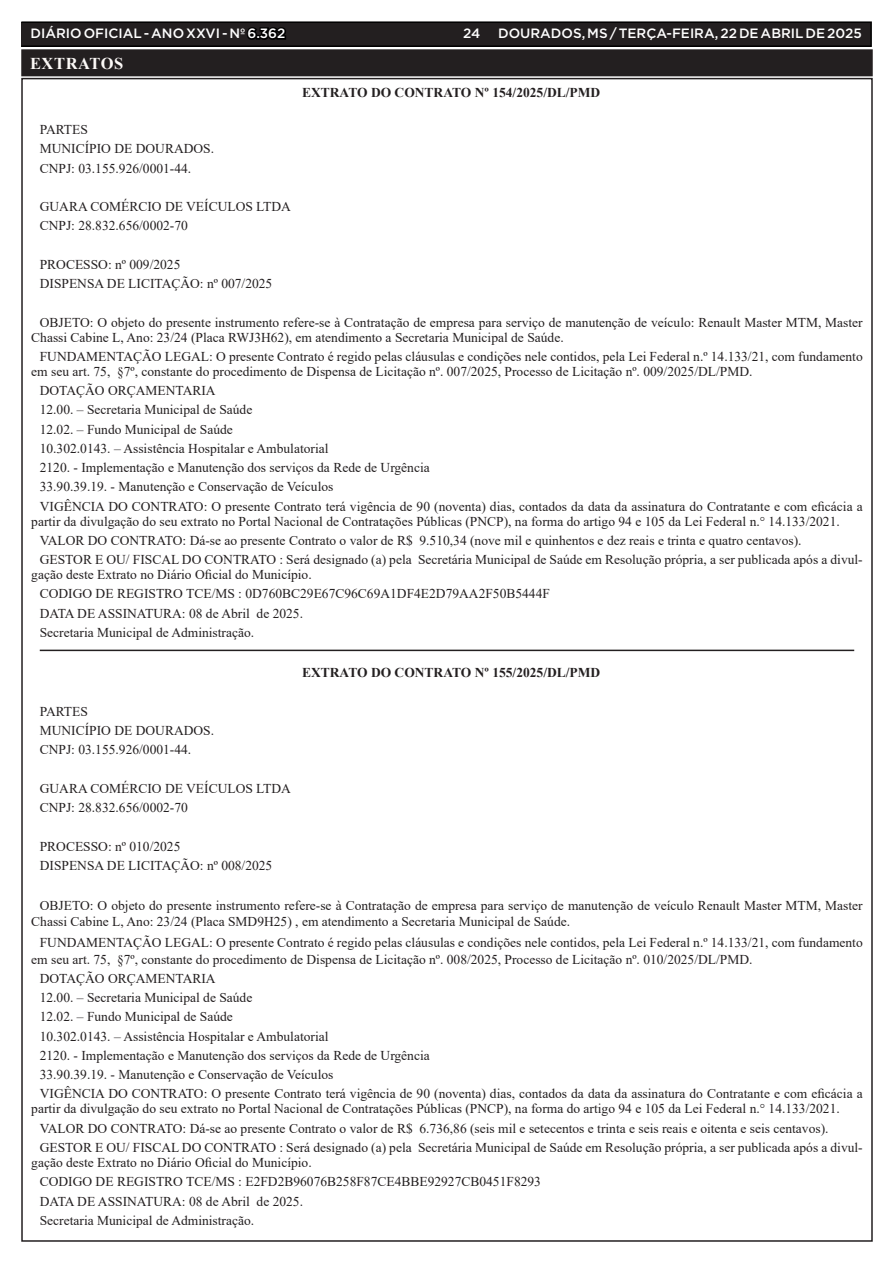
<style>
.page{position:relative;width:893px;height:1263px;background:#fff}
.page>*{position:absolute;margin:0;border:0;box-sizing:border-box;transform-origin:0 0}
.TEXTO{font:700 16.5px "Times New Roman";letter-spacing:.035em;color:#fdfaf8}
.TEXTO-2{font:13.5px/15px "Times New Roman";color:#231f20}
.t1{font:500 13.5px "Gotham";color:#fff}
.TEXTO-3{font:700 13.5px "Times New Roman";color:#231f20}
.s1{color:#000}
</style>
<div class="page">
<div style="left:21px;top:22px;width:850px;height:24px;background:#231f20"></div>
<div style="left:21px;top:21px;width:851px;height:26px;border:2px solid #000"></div>
<hr style="left:40px;top:650px;width:814px;height:1px;background:#231f20">
<div style="left:23px;top:51px;width:848px;height:23px;background:#231f20"></div>
<div style="left:21px;top:49px;width:852px;height:27px;border:4px solid #231f20"></div>
<p class="t1" style="left:31px;top:25px;width:256px">DIÁRIO OFICIAL - ANO XXVI - Nº <span class="s1">6.362</span></p>
<p class="t1" style="left:463px;top:25px;width:19px">24</p>
<p class="t1" style="left:498px;top:25px;width:365px">DOURADOS, MS / TERÇA-FEIRA, 22 DE ABRIL DE 2025</p>
<p class="TEXTO" style="left:30px;top:52px;width:95px">EXTRATOS</p>
<p class="TEXTO-3" style="left:302px;top:83px;width:300px">EXTRATO DO CONTRATO Nº 154/2025/DL/PMD</p>
<p class="TEXTO-2" style="left:40px;top:122px;width:50px">PARTES</p>
<p class="TEXTO-2" style="left:40px;top:141px;width:176px">MUNICÍPIO DE DOURADOS.</p>
<p class="TEXTO-2" style="left:40px;top:160px;width:153px">CNPJ: 03.155.926/0001-44.</p>
<p class="TEXTO-2" style="left:40px;top:199px;width:253px">GUARA COMÉRCIO DE VEÍCULOS LTDA</p>
<p class="TEXTO-2" style="left:40px;top:218px;width:150px">CNPJ: 28.832.656/0002-70</p>
<p class="TEXTO-2" style="left:40px;top:256px;width:142px">PROCESSO: nº 009/2025</p>
<p class="TEXTO-2" style="left:40px;top:276px;width:234px">DISPENSA DE LICITAÇÃO: nº 007/2025</p>
<p class="TEXTO-2" style="left:31px;top:314px;width:833px;text-indent:9px">OBJETO: O objeto do presente instrumento refere-se à Contratação de empresa para serviço de manutenção de veículo: Renault Master MTM, Master<br>Chassi Cabine L, Ano: 23/24 (Placa RWJ3H62), em atendimento a Secretaria Municipal de Saúde.</p>
<p class="TEXTO-2" style="left:31px;top:348px;width:833px;text-indent:9px">FUNDAMENTAÇÃO LEGAL: O presente Contrato é regido pelas cláusulas e condições nele contidos, pela Lei Federal n.º 14.133/21, com fundamento em seu art. 75, §7º, constante do procedimento de Dispensa de Licitação nº. 007/2025, Processo de Licitação nº. 009/2025/DL/PMD.</p>
<p class="TEXTO-2" style="left:40px;top:383px;width:177px">DOTAÇÃO ORÇAMENTARIA</p>
<p class="TEXTO-2" style="left:40px;top:402px;width:214px">12.00. – Secretaria Municipal de Saúde</p>
<p class="TEXTO-2" style="left:40px;top:421px;width:195px">12.02. – Fundo Municipal de Saúde</p>
<p class="TEXTO-2" style="left:40px;top:440px;width:290px">10.302.0143. – Assistência Hospitalar e Ambulatorial</p>
<p class="TEXTO-2" style="left:40px;top:460px;width:391px">2120. - Implementação e Manutenção dos serviços da Rede de Urgência</p>
<p class="TEXTO-2" style="left:40px;top:479px;width:295px">33.90.39.19. - Manutenção e Conservação de Veículos</p>
<p class="TEXTO-2" style="left:31px;top:498px;width:833px;text-indent:9px">VIGÊNCIA DO CONTRATO: O presente Contrato terá vigência de 90 (noventa) dias, contados da data da assinatura do Contratante e com eficácia a partir da divulgação do seu extrato no Portal Nacional de Contratações Públicas (PNCP), na forma do artigo 94 e 105 da Lei Federal n.° 14.133/2021.</p>
<p class="TEXTO-2" style="left:40px;top:532px;width:763px">VALOR DO CONTRATO: Dá-se ao presente Contrato o valor de R$ 9.510,34 (nove mil e quinhentos e dez reais e trinta e quatro centavos).</p>
<p class="TEXTO-2" style="left:31px;top:552px;width:833px;text-indent:9px">GESTOR E OU/ FISCAL DO CONTRATO : Será designado (a) pela Secretária Municipal de Saúde em Resolução própria, a ser publicada após a divul&shy;gação deste Extrato no Diário Oficial do Município.</p>
<p class="TEXTO-2" style="left:40px;top:586px;width:512px">CODIGO DE REGISTRO TCE/MS : 0D760BC29E67C96C69A1DF4E2D79AA2F50B5444F</p>
<p class="TEXTO-2" style="left:40px;top:605px;width:265px">DATA DE ASSINATURA: 08 de Abril de 2025.</p>
<p class="TEXTO-2" style="left:40px;top:624px;width:216px">Secretaria Municipal de Administração.</p>
<p class="TEXTO-3" style="left:302px;top:663px;width:300px">EXTRATO DO CONTRATO Nº 155/2025/DL/PMD</p>
<p class="TEXTO-2" style="left:40px;top:703px;width:50px">PARTES</p>
<p class="TEXTO-2" style="left:40px;top:723px;width:176px">MUNICÍPIO DE DOURADOS.</p>
<p class="TEXTO-2" style="left:40px;top:742px;width:153px">CNPJ: 03.155.926/0001-44.</p>
<p class="TEXTO-2" style="left:40px;top:780px;width:253px">GUARA COMÉRCIO DE VEÍCULOS LTDA</p>
<p class="TEXTO-2" style="left:40px;top:800px;width:150px">CNPJ: 28.832.656/0002-70</p>
<p class="TEXTO-2" style="left:40px;top:838px;width:142px">PROCESSO: nº 010/2025</p>
<p class="TEXTO-2" style="left:40px;top:857px;width:234px">DISPENSA DE LICITAÇÃO: nº 008/2025</p>
<p class="TEXTO-2" style="left:31px;top:897px;width:833px;line-height:16.5px;text-indent:9px">OBJETO: O objeto do presente instrumento refere-se à Contratação de empresa para serviço de manutenção de veículo Renault Master MTM, Master<br>Chassi Cabine L, Ano: 23/24 (Placa SMD9H25) , em atendimento a Secretaria Municipal de Saúde.</p>
<p class="TEXTO-2" style="left:31px;top:934px;width:833px;line-height:16.5px;text-indent:9px">FUNDAMENTAÇÃO LEGAL: O presente Contrato é regido pelas cláusulas e condições nele contidos, pela Lei Federal n.º 14.133/21, com fundamento em seu art. 75, §7º, constante do procedimento de Dispensa de Licitação nº. 008/2025, Processo de Licitação nº. 010/2025/DL/PMD.</p>
<p class="TEXTO-2" style="left:40px;top:970px;width:177px">DOTAÇÃO ORÇAMENTARIA</p>
<p class="TEXTO-2" style="left:40px;top:990px;width:214px">12.00. – Secretaria Municipal de Saúde</p>
<p class="TEXTO-2" style="left:40px;top:1009px;width:195px">12.02. – Fundo Municipal de Saúde</p>
<p class="TEXTO-2" style="left:40px;top:1028px;width:290px">10.302.0143. – Assistência Hospitalar e Ambulatorial</p>
<p class="TEXTO-2" style="left:40px;top:1047px;width:391px">2120. - Implementação e Manutenção dos serviços da Rede de Urgência</p>
<p class="TEXTO-2" style="left:40px;top:1067px;width:295px">33.90.39.19. - Manutenção e Conservação de Veículos</p>
<p class="TEXTO-2" style="left:31px;top:1086px;width:833px;text-indent:9px">VIGÊNCIA DO CONTRATO: O presente Contrato terá vigência de 90 (noventa) dias, contados da data da assinatura do Contratante e com eficácia a partir da divulgação do seu extrato no Portal Nacional de Contratações Públicas (PNCP), na forma do artigo 94 e 105 da Lei Federal n.° 14.133/2021.</p>
<p class="TEXTO-2" style="left:40px;top:1120px;width:790px">VALOR DO CONTRATO: Dá-se ao presente Contrato o valor de R$ 6.736,86 (seis mil e setecentos e trinta e seis reais e oitenta e seis centavos).</p>
<p class="TEXTO-2" style="left:31px;top:1139px;width:833px;text-indent:9px">GESTOR E OU/ FISCAL DO CONTRATO : Será designado (a) pela Secretária Municipal de Saúde em Resolução própria, a ser publicada após a divul&shy;gação deste Extrato no Diário Oficial do Município.</p>
<p class="TEXTO-2" style="left:40px;top:1174px;width:503px">CODIGO DE REGISTRO TCE/MS : E2FD2B96076B258F87CE4BBE92927CB0451F8293</p>
<p class="TEXTO-2" style="left:40px;top:1193px;width:265px">DATA DE ASSINATURA: 08 de Abril de 2025.</p>
<p class="TEXTO-2" style="left:40px;top:1212px;width:216px">Secretaria Municipal de Administração.</p>
</div>
